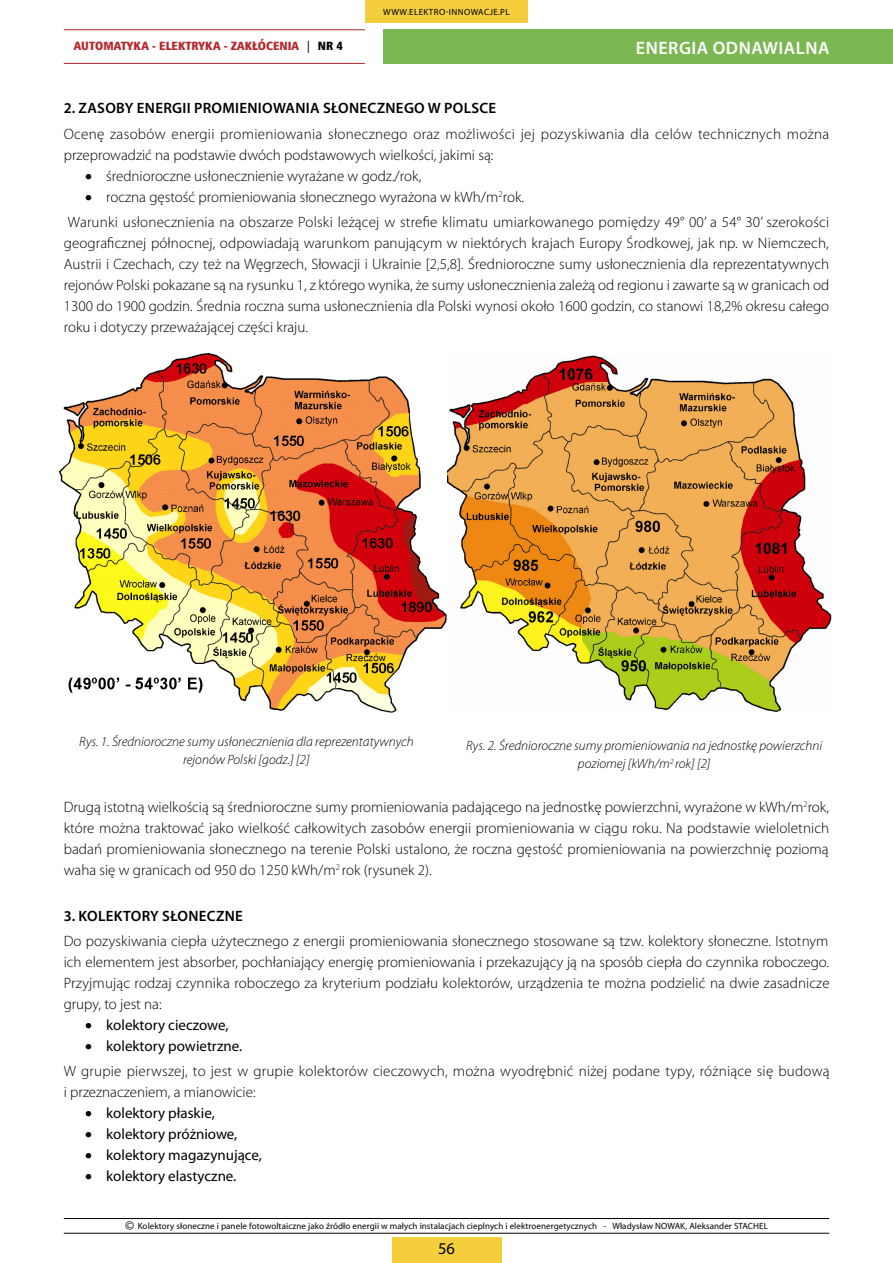
<style>
.page{position:relative;width:893px;height:1263px;background:#fff}
.page>*{position:absolute;margin:0;border:0;box-sizing:border-box;transform-origin:0 0}
.t1{font:600 18px "Myriad Pro";letter-spacing:.03em;color:#fff}
.t2{font:16.5px "Myriad Pro";color:#000}
.t3{font:300 15px/21px "Myriad Pro";letter-spacing:.01em;color:#000}
.t4{font:15px "Myriad Pro";color:#000}
.t5{font:600 15px "Myriad Pro";letter-spacing:.02em;color:#000}
.t6{font:italic 300 13.5px/18px "Myriad Pro";color:#000;text-align:center}
.t7{font:12px "Humnst 777 X Blk Cn EU";color:#b4282e}
.t8{font:9px "Myriad Pro";letter-spacing:.01em;color:#000}
.t9{font:9px "Myriad Pro";letter-spacing:.045em;color:#000}
.s1{font-family:"Humnst 777 EU";color:#000}
.s2{color:#000}
.s3{font-weight:400}
.s4{font-size:13.5px}
</style>
<div class="page">
<div style="left:365px;top:0;width:163px;height:22px;background:#f4ce3c"></div>
<div style="left:392px;top:1237px;width:109px;height:26px;background:#f4ce3c"></div>
<hr style="left:64px;top:63px;width:301px;height:1px;background:#b4282e">
<hr style="left:64px;top:29px;width:301px;height:1px;background:#b4282e">
<hr style="left:64px;top:1218px;width:765px;height:1px;background:#000">
<hr style="left:64px;top:1233px;width:765px;height:1px;background:#000">
<div style="left:383px;top:30px;width:510px;height:34px;background:#7bb752"></div>
<img style="left:446px;top:355px;width:386px;height:357px">
<img style="left:59px;top:353px;width:387px;height:360px">
<p class="t7" style="left:74px;top:38px;width:270px">AUTOMATYKA - ELEKTRYKA - ZAKŁÓCENIA <span class="s1">|</span> <span class="s2">NR 4</span></p>
<p class="t9" style="left:383px;top:6px;width:128px">www.elektro-innowacje.pl</p>
<p class="t1" style="left:636px;top:36px;width:195px">ENERGIA ODNAWIALNA</p>
<p class="t5" style="left:64px;top:99px;width:434px">2. ZASOBY ENERGII PROMIENIOWANIA SŁONECZNEGO W POLSCE</p>
<p class="t3" style="left:64px;top:123px;width:767px">Ocenę zasobów energii promieniowania słonecznego oraz możliwości jej pozyskiwania dla celów technicznych można przeprowadzić na podstawie dwóch podstawowych wielkości, jakimi są:</p>
<p class="t3" style="left:85px;top:165px;width:338px">• średnioroczne usłonecznienie wyrażane w godz./rok,</p>
<p class="t3" style="left:68px;top:184px;width:763px;line-height:25.2px;text-indent:17px">• roczna gęstość promieniowania słonecznego wyrażona w kWh/m<sup>2</sup>rok.<br>Warunki usłonecznienia na obszarze Polski leżącej w strefie klimatu umiarkowanego pomiędzy 49° 00’ a 54° 30’ szerokości</p>
<p class="t3" style="left:64px;top:233px;width:767px;text-align:justify">geograficznej północnej, odpowiadają warunkom panującym w niektórych krajach Europy Środkowej, jak np. w Niemczech, Austrii i Czechach, czy też na Węgrzech, Słowacji i Ukrainie [2,5,8]. Średnioroczne sumy usłonecznienia dla reprezentatywnych rejonów Polski pokazane są na rysunku 1, z którego wynika, że sumy usłonecznienia zależą od regionu i zawarte są w granicach od 1300 do 1900 godzin. Średnia roczna suma usłonecznienia dla Polski wynosi około 1600 godzin, co stanowi 18,2% okresu całego roku i dotyczy przeważającej części kraju.</p>
<p class="t6" style="left:79px;top:733px;width:336px">Rys. 1. Średnioroczne sumy usłonecznienia dla reprezentatywnych rejonów Polski [godz.] [2]</p>
<p class="t6" style="left:466px;top:737px;width:358px">Rys. 2. Średnioroczne sumy promieniowania na jednostkę powierzchni poziomej [kWh/m<sup>2</sup> rok] [2]</p>
<p class="t3" style="left:64px;top:796px;width:767px;text-align:justify">Drugą istotną wielkością są średnioroczne sumy promieniowania padającego na jednostkę powierzchni, wyrażone w kWh/m<sup>2</sup>rok, które można traktować jako wielkość całkowitych zasobów energii promieniowania w ciągu roku. Na podstawie wieloletnich badań promieniowania słonecznego na terenie Polski ustalono, że roczna gęstość promieniowania na powierzchnię poziomą waha się w granicach od 950 do 1250 kWh/m<sup>2</sup> rok (rysunek 2).</p>
<p class="t5" style="left:64px;top:906px;width:181px">3. KOLEKTORY SŁONECZNE</p>
<p class="t3" style="left:64px;top:931px;width:767px;text-align:justify">Do pozyskiwania ciepła użytecznego z energii promieniowania słonecznego stosowane są tzw. kolektory słoneczne. Istotnym ich elementem jest absorber, pochłaniający energię promieniowania i przekazujący ją na sposób ciepła do czynnika roboczego.<br>Przyjmując rodzaj czynnika roboczego za kryterium podziału kolektorów, urządzenia te można podzielić na dwie zasadnicze grupy, to jest na:</p>
<p class="t4" style="left:85px;top:1016px;width:145px">• kolektory cieczowe,</p>
<p class="t3" style="left:64px;top:1034px;width:767px;line-height:25.2px;text-indent:21px">• <span class="s3">kolektory powietrzne.<br></span>W grupie pierwszej, to jest w grupie kolektorów cieczowych, można wyodrębnić niżej podane typy, różniące się budową</p>
<p class="t3" style="left:64px;top:1082px;width:193px">i przeznaczeniem, a mianowicie:</p>
<p class="t4" style="left:85px;top:1104px;width:131px">• kolektory płaskie,</p>
<p class="t4" style="left:85px;top:1125px;width:154px">• kolektory próżniowe,</p>
<p class="t4" style="left:85px;top:1146px;width:178px">• kolektory magazynujące,</p>
<p class="t4" style="left:85px;top:1167px;width:153px">• kolektory elastyczne.</p>
<p class="t8" style="left:125px;top:1220px;width:537px"><span class="s4">©</span> Kolektory słoneczne i panele fotowoltaiczne jako źródło energii w małych instalacjach cieplnych i elektroenergetycznych - Władysław NOWAK</p>
<p class="t8" style="left:685px;top:1220px;width:79px">, Aleksander STACHEL</p>
<p class="t2" style="left:438px;top:1238px;width:18px">56</p>
</div>
